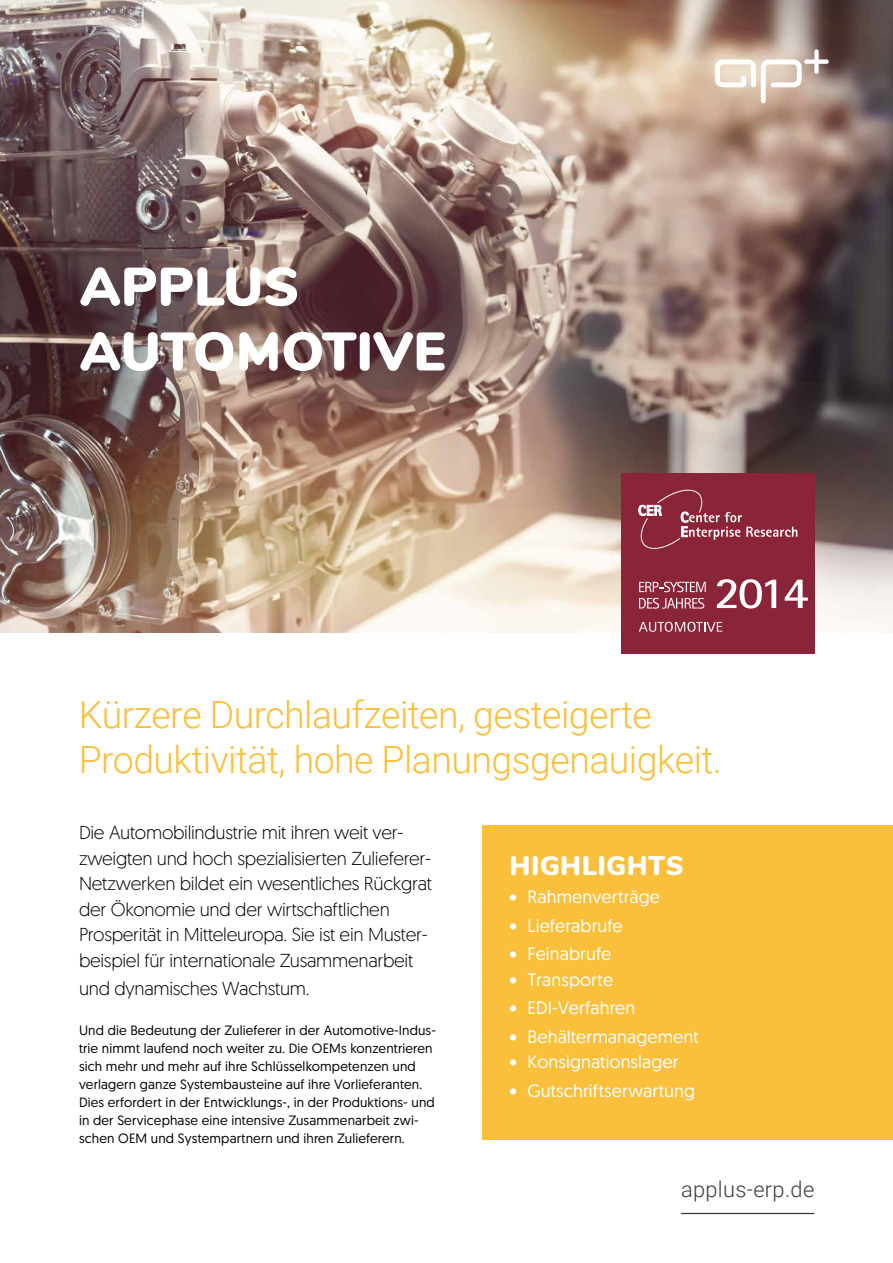
<style>
.page{position:relative;width:893px;height:1263px;background:#fff}
.page>*{position:absolute;margin:0;border:0;box-sizing:border-box;transform-origin:0 0}
.t1{font:900 54px/64.8px "Nunito";color:#fff}
.t2{font:300 37.5px/45px "Roboto";letter-spacing:-.015em;color:#fabf3b}
.t3{font:900 27px "Nunito";letter-spacing:.015em;color:#fff}
.t4{font:300 21.75px "Roboto";letter-spacing:.015em;color:#3c3c3b}
.t5{font:300 18.75px/25.5px "Geomanist";letter-spacing:-.015em;color:#000}
.t6{font:18px "Geomanist";letter-spacing:.005em;color:#fff}
.t7{font:13.5px/18px "Geomanist";letter-spacing:.01em;color:#000}
</style>
<div class="page">
<img style="left:0;top:0;width:893px;height:632px">
<div style="left:621px;top:473px;width:193px;height:181px;background:#8a2438"></div>
<svg style="left:638px;top:489px;width:159px;height:60px"></svg>
<svg style="left:639px;top:582px;width:67px;height:10px"></svg>
<svg style="left:639px;top:598px;width:65px;height:11px"></svg>
<svg style="left:717px;top:579px;width:59px;height:29px"></svg>
<svg style="left:785px;top:580px;width:23px;height:28px"></svg>
<svg style="left:639px;top:622px;width:83px;height:10px"></svg>
<div style="left:483px;top:825px;width:410px;height:315px;background:#fabf3b"></div>
<svg style="left:715px;top:49px;width:114px;height:54px"></svg>
<hr style="left:681px;top:1213px;width:133px;height:1px;background:#3c3c3b">
<h1 class="t1" style="left:80px;top:251px;width:367px">APPLUS<br>AUTOMOTIVE</h1>
<h2 class="t2" style="left:79px;top:691px;width:645px">Kürzere Durchlaufzeiten, gesteigerte<br>Produktivität, hohe Planungsgenauigkeit.</h2>
<p class="t5" style="left:79px;top:819px;width:355px">Die Automobilindustrie mit ihren weit ver&shy;zweigten und hoch spezialisierten Zulieferer-Netzwerken bildet ein wesentliches Rückgrat der Ökonomie und der wirtschaftlichen Prosperität in Mitteleuropa. Sie ist ein Muster&shy;beispiel für internationale Zusammenarbeit</p>
<h3 class="t5" style="left:79px;top:975px;width:232px">und dynamisches Wachstum.</h3>
<p class="t7" style="left:79px;top:1021px;width:358px">Und die Bedeutung der Zulieferer in der Automotive-Indus&shy;trie nimmt laufend noch weiter zu. Die OEMs konzentrieren sich mehr und mehr auf ihre Schlüsselkompetenzen und verlagern ganze Systembausteine auf ihre Vorlieferanten.<br>Dies erfordert in der Entwicklungs-, in der Produktions- und in der Servicephase eine intensive Zusammenarbeit zwi&shy;schen OEM und Systempartnern und ihren Zulieferern.</p>
<h3 class="t3" style="left:510px;top:845px;width:176px">HIGHLIGHTS</h3>
<h3 class="t6" style="left:510px;top:885px;width:152px">• Rahmenverträge</h3>
<h3 class="t6" style="left:510px;top:914px;width:115px">• Lieferabrufe</h3>
<h3 class="t6" style="left:510px;top:942px;width:103px">• Feinabrufe</h3>
<h3 class="t6" style="left:510px;top:968px;width:105px">• Transporte</h3>
<h3 class="t6" style="left:510px;top:996px;width:127px">• EDI-Verfahren</h3>
<h3 class="t6" style="left:510px;top:1025px;width:191px">• Behältermanagement</h3>
<h3 class="t6" style="left:510px;top:1050px;width:170px">• Konsignationslager</h3>
<h3 class="t6" style="left:510px;top:1079px;width:187px">• Gutschriftserwartung</h3>
<h3 class="t4" style="left:681px;top:1173px;width:135px">applus-erp.de</h3>
</div>
